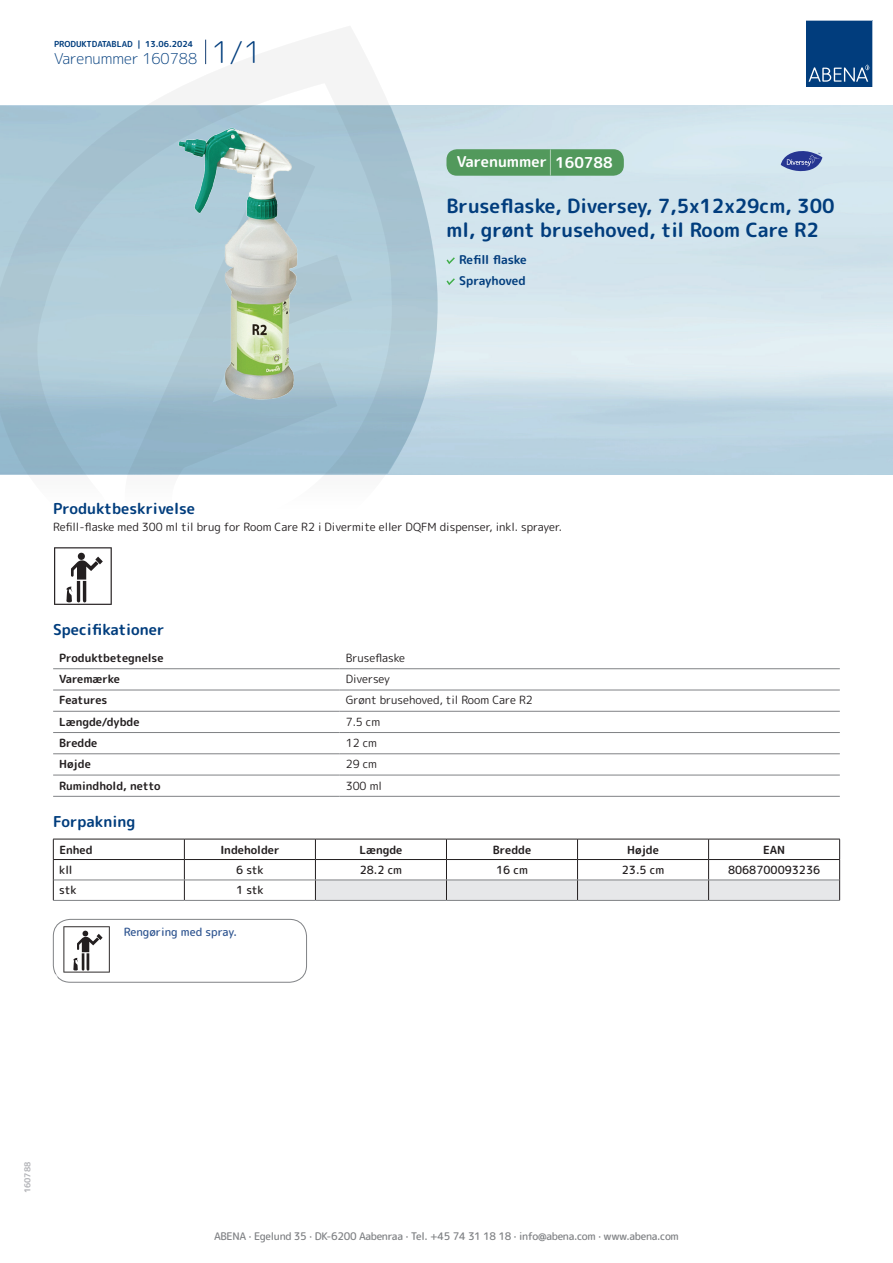
<style>
.page{position:relative;width:893px;height:1263px;background:#fff}
.page>*{position:absolute;margin:0;border:0;box-sizing:border-box;transform-origin:0 0}
.t1{font:700 19.5px/24px "Rounded Mplus 1 c";color:#013d7d}
.t2{font:700 15px "Rounded Mplus 1 c";color:#013d7d}
.t3{font:300 15px "Rounded Mplus 1 c";color:#013d7d}
.t4{font:700 15px "Rounded Mplus 1 c";color:#fff}
.t5{font:700 12px/21px "Rounded Mplus 1 c";letter-spacing:-.01em;color:#013d7d}
.t6{font:11.25px "Rounded Mplus 1 c";color:#231f20}
.t7{font:700 11.25px "Rounded Mplus 1 c";color:#231f20}
.t8{font:500 11.25px "Rounded Mplus 1 c";color:#231f20}
.t9{font:500 11.25px "Rounded Mplus 1 c";color:#305691}
.t10{font:500 10.5px "Rounded Mplus 1 c";letter-spacing:-.03em;color:#808285}
.t11{font:700 10.5px "Rounded Mplus 1 c";color:#fff}
.t12{font:700 8.25px "Rounded Mplus 1 c";color:#013d7d}
.t13{font:700 8.25px "Rounded Mplus 1 c";color:#b2b3b7}
.s1{font-size:30px}
.s2{font-size:25.5px}
</style>
<div class="page">
<svg style="left:0;top:26px;width:439px;height:449px"></svg>
<svg style="left:0;top:106px;width:438px;height:368px;background:#a7c5d4"></svg>
<svg style="left:205px;top:40px;width:1px;height:24px"></svg>
<svg style="left:806px;top:20px;width:67px;height:67px;background:#144b86"></svg>
<img style="left:178px;top:127px;width:122px;height:275px">
<svg style="left:54px;top:547px;width:58px;height:58px"></svg>
<hr style="left:53px;top:668px;width:287px;height:1px;background:#808285">
<hr style="left:340px;top:668px;width:500px;height:1px;background:#808285">
<hr style="left:53px;top:690px;width:287px;height:1px;background:#808285">
<hr style="left:340px;top:690px;width:500px;height:1px;background:#808285">
<hr style="left:53px;top:711px;width:287px;height:1px;background:#808285">
<hr style="left:340px;top:711px;width:500px;height:1px;background:#808285">
<hr style="left:53px;top:732px;width:287px;height:1px;background:#808285">
<hr style="left:340px;top:732px;width:500px;height:1px;background:#808285">
<hr style="left:53px;top:753px;width:287px;height:1px;background:#808285">
<hr style="left:340px;top:753px;width:500px;height:1px;background:#808285">
<hr style="left:53px;top:775px;width:287px;height:1px;background:#808285">
<hr style="left:340px;top:775px;width:500px;height:1px;background:#808285">
<hr style="left:53px;top:796px;width:287px;height:1px;background:#808285">
<hr style="left:340px;top:796px;width:500px;height:1px;background:#808285">
<hr style="left:53px;top:839px;width:131px;height:1px;background:#231f20">
<hr style="left:184px;top:839px;width:131px;height:1px;background:#231f20">
<hr style="left:53px;top:859px;width:131px;height:1px;background:#231f20">
<hr style="left:184px;top:859px;width:131px;height:1px;background:#231f20">
<svg style="left:53px;top:839px;width:1px;height:61px"></svg>
<svg style="left:184px;top:839px;width:1px;height:61px"></svg>
<svg style="left:315px;top:839px;width:525px;height:61px"></svg>
<hr style="left:54px;top:880px;width:130px;height:1px;background:#808285">
<hr style="left:184px;top:880px;width:131px;height:1px;background:#808285">
<hr style="left:315px;top:880px;width:131px;height:1px;background:#808285">
<hr style="left:446px;top:880px;width:131px;height:1px;background:#808285">
<hr style="left:577px;top:880px;width:132px;height:1px;background:#808285">
<hr style="left:709px;top:880px;width:130px;height:1px;background:#808285">
<hr style="left:53px;top:900px;width:131px;height:1px;background:#808285">
<hr style="left:184px;top:900px;width:131px;height:1px;background:#808285">
<hr style="left:315px;top:900px;width:131px;height:1px;background:#808285">
<hr style="left:446px;top:900px;width:131px;height:1px;background:#808285">
<hr style="left:577px;top:900px;width:132px;height:1px;background:#808285">
<hr style="left:709px;top:900px;width:131px;height:1px;background:#808285">
<svg style="left:63px;top:926px;width:47px;height:46px"></svg>
<div style="left:53px;top:919px;width:254px;height:63px;border:1px solid #808285;border-radius:17px"></div>
<svg style="left:446px;top:257px;width:9px;height:7px"></svg>
<svg style="left:446px;top:278px;width:9px;height:7px"></svg>
<div style="left:446px;top:149px;width:178px;height:27px;background:#52995c;border-radius:10px"></div>
<svg style="left:781px;top:151px;width:41px;height:20px"></svg>
<p class="t12" style="left:54px;top:38px;width:141px">PRODUKTDATABLAD | 13.06.2024</p>
<h2 class="t3" style="left:54px;top:48px;width:209px">Varenummer 160788 <span class="s1">1/1</span></h2>
<h2 class="t4" style="left:457px;top:151px;width:157px">Varenummer <span class="s2">|</span> 160788</h2>
<h1 class="t1" style="left:446px;top:194px;width:390px">Bruseflaske, Diversey, 7,5x12x29cm, 300 ml, grønt brusehoved, til Room Care R2</h1>
<p class="t5" style="left:459px;top:249px;width:69px">Refill flaske<br>Sprayhoved</p>
<h2 class="t2" style="left:53px;top:498px;width:143px">Produktbeskrivelse</h2>
<p class="t6" style="left:53px;top:518px;width:510px">Refill-flaske med 300 ml til brug for Room Care R2 i Divermite eller DQFM dispenser, inkl. sprayer.</p>
<h2 class="t2" style="left:53px;top:619px;width:113px">Specifikationer</h2>
<p class="t7" style="left:59px;top:650px;width:106px">Produktbetegnelse</p>
<p class="t6" style="left:346px;top:650px;width:61px">Bruseflaske</p>
<p class="t7" style="left:59px;top:671px;width:62px">Varemærke</p>
<p class="t6" style="left:346px;top:671px;width:46px">Diversey</p>
<p class="t7" style="left:59px;top:692px;width:50px">Features</p>
<p class="t6" style="left:346px;top:692px;width:189px">Grønt brusehoved, til Room Care R2</p>
<p class="t7" style="left:59px;top:714px;width:82px">Længde/dybde</p>
<p class="t6" style="left:346px;top:714px;width:36px">7.5 cm</p>
<p class="t7" style="left:59px;top:735px;width:40px">Bredde</p>
<p class="t6" style="left:346px;top:735px;width:33px">12 cm</p>
<p class="t7" style="left:59px;top:756px;width:33px">Højde</p>
<p class="t6" style="left:346px;top:756px;width:33px">29 cm</p>
<p class="t7" style="left:59px;top:777px;width:103px">Rumindhold, netto</p>
<p class="t6" style="left:346px;top:777px;width:38px">300 ml</p>
<h2 class="t2" style="left:53px;top:810px;width:84px">Forpakning</h2>
<p class="t7" style="left:59px;top:841px;width:35px">Enhed</p>
<p class="t7" style="left:220px;top:841px;width:61px">Indeholder</p>
<p class="t7" style="left:359px;top:841px;width:44px">Længde</p>
<p class="t7" style="left:493px;top:841px;width:40px">Bredde</p>
<p class="t7" style="left:627px;top:841px;width:33px">Højde</p>
<p class="t7" style="left:763px;top:841px;width:24px">EAN</p>
<p class="t8" style="left:59px;top:862px;width:15px">kll</p>
<p class="t8" style="left:236px;top:862px;width:29px">6 stk</p>
<p class="t8" style="left:360px;top:862px;width:44px">28.2 cm</p>
<p class="t8" style="left:496px;top:862px;width:33px">16 cm</p>
<p class="t8" style="left:622px;top:862px;width:44px">23.5 cm</p>
<p class="t8" style="left:728px;top:862px;width:94px">8068700093236</p>
<p class="t8" style="left:59px;top:882px;width:19px">stk</p>
<p class="t8" style="left:236px;top:882px;width:29px">1 stk</p>
<p class="t9" style="left:124px;top:924px;width:115px">Rengøring med spray.</p>
<p class="t11" style="left:53px;top:971px;width:7px">*</p>
<p class="t13" style="left:22px;top:1193px;width:33px;rotate:-90deg">160788</p>
<p class="t10" style="left:214px;top:1229px;width:466px">ABENA · Egelund 35 · DK-6200 Aabenraa · Tel. +45 74 31 18 18 · info@abena.com · www.abena.com</p>
</div>
